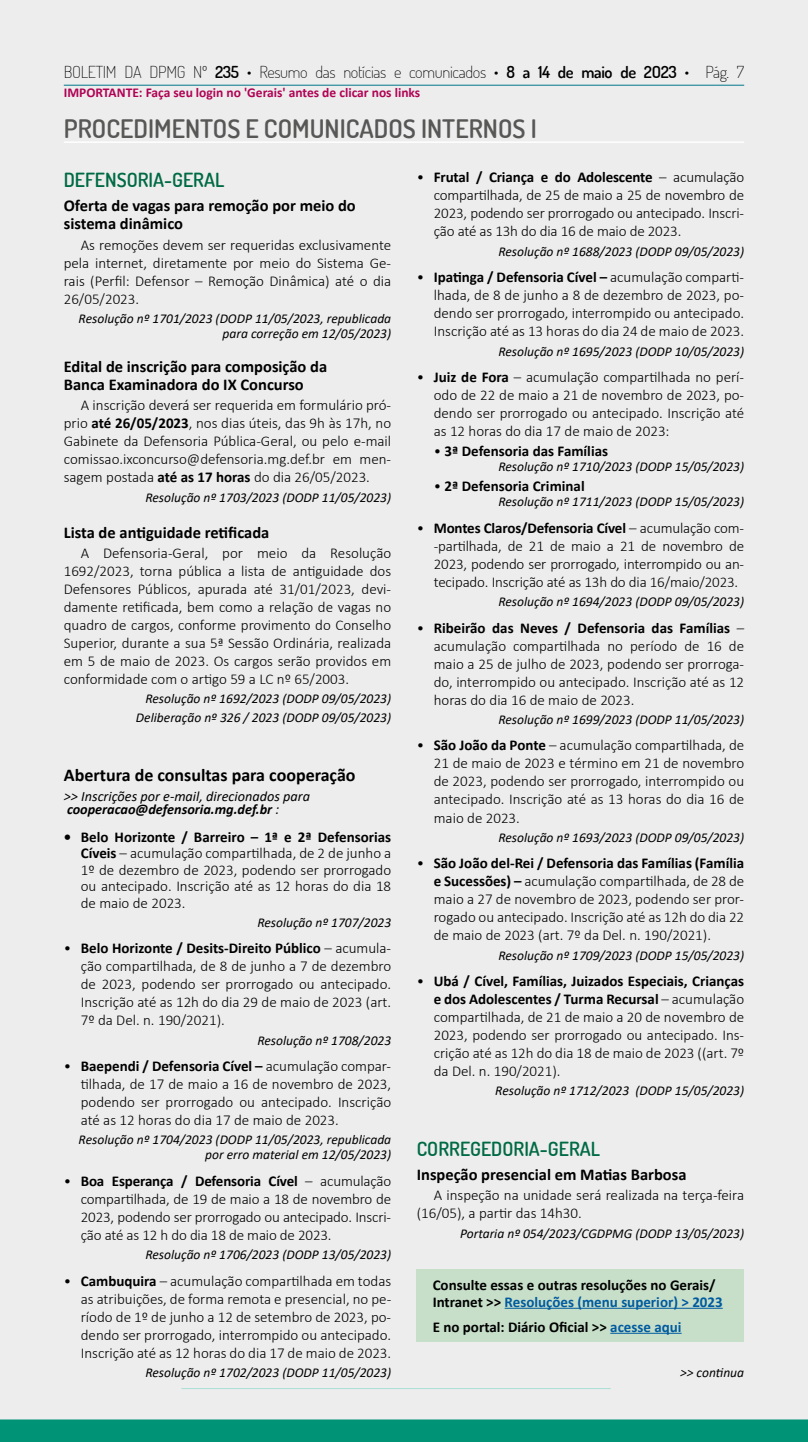
<style>
.page{position:relative;width:808px;height:1442px;background:#fff}
.page>*{position:absolute;margin:0;border:0;box-sizing:border-box;transform-origin:0 0}
.t1{font:600 25.5px "Dosis";color:#575756}
.t2{font:600 19.5px "Dosis";color:#006a44}
.t3{font:700 18px "Calibri";color:#000}
.t4{font:700 16.5px/18px "Calibri";color:#000}
.t5{font:200 16.5px "Dosis";letter-spacing:-.02em;color:#000}
.t6{font:600 16.5px "Dosis";letter-spacing:-.02em;color:#000}
.t7{font:300 15px/18px "Calibri";color:#000;text-align:justify}
.t8{font:700 15px/16.5px "Calibri";color:#000}
.t9{font:italic 14.25px/13.5px "Calibri";color:#000}
.t10{font:italic 13.5px/15px "Calibri";color:#000;text-align:right}
.t11{font:700 13.5px "Calibri";color:#b00254}
.s1{font-weight:600}
.s2{font-weight:700}
.s3{font-weight:300}
.s4{color:#005a9f}
</style>
<div class="page">
<div style="left:0;top:0;width:808px;height:1419px;background:#ededed"></div>
<div style="left:0;top:1419px;width:808px;height:22px;background:#009375"></div>
<hr style="left:64px;top:85px;width:680px;height:1px;background:#00768a">
<hr style="left:64px;top:141px;width:680px;height:2px;background:#fff">
<div style="left:417px;top:1268px;width:327px;height:73px;background:#c7dfc9"></div>
<hr style="left:505px;top:1307px;width:218px;height:1px;background:#005a9f">
<hr style="left:610px;top:1332px;width:72px;height:1px;background:#005a9f">
<hr style="left:181px;top:1388px;width:430px;height:1px;background:#aadfd6">
<p class="t5" style="left:64px;top:61px;width:190px">BOLETIM DA DPMG Nº <span class="s1">235</span> •</p>
<p class="t5" style="left:260px;top:61px;width:241px">Resumo das notícias e comunicados •</p>
<p class="t6" style="left:506px;top:61px;width:172px">8 a 14 de maio de 2O23</p>
<p class="t5" style="left:685px;top:61px;width:61px">• Pág. 7</p>
<h1 class="t1" style="left:64px;top:112px;width:474px">PROCEDIMENTOS E COMUNICADOS INTERNOS I</h1>
<p class="t11" style="left:64px;top:83px;width:358px">IMPORTANTE: Faça seu login no 'Gerais' antes de clicar nos links</p>
<h2 class="t2" style="left:64px;top:167px;width:162px">DEFENSORIA-GERAL</h2>
<p class="t4" style="left:64px;top:197px;width:293px">Oferta de vagas para remoção por meio do sistema dinâmico</p>
<p class="t7" style="left:64px;top:235px;width:329px;text-indent:17px">As remoções devem ser requeridas exclusivamente pela internet, diretamente por meio do Sistema Ge&shy;rais (Perfil: Defensor – Remoção Dinâmica) até o dia 26/05/2023.</p>
<p class="t10" style="left:79px;top:310px;width:314px">Resolução nº 1701/2023 (DODP 11/05/2023, republicada para correção em 12/05/2023)</p>
<p class="t4" style="left:64px;top:357px;width:265px">Edital de inscrição para composição da<br>Banca Examinadora do IX Concurso</p>
<p class="t7" style="left:64px;top:396px;width:329px;text-indent:17px">A inscrição deverá ser requerida em formulário pró&shy;prio <span class="s2">até 26/05/2023</span>, nos dias úteis, das 9h às 17h, no Gabinete da Defensoria Pública-Geral, ou pelo e-mail comissao.ixconcurso@defensoria.mg.def.br em men&shy;sagem postada <span class="s2">até as 17 horas</span> do dia 26/05/2023.</p>
<p class="t10" style="left:145px;top:489px;width:247px">Resolução nº 1703/2023 (DODP 11/05/2023)</p>
<p class="t4" style="left:64px;top:523px;width:207px">Lista de antiguidade retificada</p>
<p class="t7" style="left:64px;top:544px;width:329px;text-indent:17px">A Defensoria-Geral, por meio da Resolução 1692/2023, torna pública a lista de antiguidade dos Defensores Públicos, apurada até 31/01/2023, devi&shy;damente retificada, bem como a relação de vagas no quadro de cargos, conforme provimento do Conselho Superior, durante a sua 5ª Sessão Ordinária, realizada em 5 de maio de 2023. Os cargos serão providos em conformidade com o artigo 59 a LC nº 65/2003.</p>
<p class="t10" style="left:136px;top:688px;width:257px;line-height:19.2px">Resolução nº 1692/2023 (DODP 09/05/2023)<br>Deliberação nº 326 / 2023 (DODP 09/05/2023)</p>
<p class="t3" style="left:64px;top:762px;width:293px">Abertura de consultas para cooperação</p>
<p class="t9" style="left:64px;top:789px;width:248px">&gt;&gt; Inscrições por e-mail, direcionados para <span class="s2">cooperacao@defensoria.mg.def.br</span> :</p>
<p class="t7" style="left:81px;top:828px;width:312px;line-height:16.5px;text-indent:-17px"><span class="s2">• Belo Horizonte / Barreiro – 1ª e 2ª Defensorias Cíveis</span> – acumulação compartilhada, de 2 de junho a 1º de dezembro de 2023, podendo ser prorrogado ou antecipado. Inscrição até as 12 horas do dia 18 de maio de 2023.</p>
<p class="t10" style="left:257px;top:914px;width:135px">Resolução nº 1707/2023</p>
<p class="t7" style="left:81px;top:939px;width:312px;text-indent:-17px">• <span class="s2">Belo Horizonte / Desits-Direito Público</span> – acumula&shy;ção compartilhada, de 8 de junho a 7 de dezembro de 2023, podendo ser prorrogado ou antecipado.<br>Inscrição até as 12h do dia 29 de maio de 2023 (art.<br>7º da Del. n. 190/2021).</p>
<p class="t10" style="left:257px;top:1032px;width:135px">Resolução nº 1708/2023</p>
<p class="t7" style="left:81px;top:1057px;width:312px;text-indent:-17px">• <span class="s2">Baependi / Defensoria Cível –</span> acumulação compar&shy;tilhada, de 17 de maio a 16 de novembro de 2023, podendo ser prorrogado ou antecipado. Inscrição até as 12 horas do dia 17 de maio de 2023.</p>
<p class="t10" style="left:79px;top:1131px;width:314px">Resolução nº 1704/2023 (DODP 11/05/2023, republicada por erro material em 12/05/2023)</p>
<p class="t7" style="left:81px;top:1171px;width:312px;text-indent:-17px">• <span class="s2">Boa Esperança / Defensoria Cível</span> – acumulação compartilhada, de 19 de maio a 18 de novembro de 2023, podendo ser prorrogado ou antecipado. Inscri&shy;ção até as 12 h do dia 18 de maio de 2023.</p>
<p class="t10" style="left:145px;top:1246px;width:247px">Resolução nº 1706/2023 (DODP 13/05/2023)</p>
<p class="t7" style="left:81px;top:1271px;width:312px;text-indent:-17px">• <span class="s2">Cambuquira</span> – acumulação compartilhada em todas as atribuições, de forma remota e presencial, no pe&shy;ríodo de 1º de junho a 12 de setembro de 2023, po&shy;dendo ser prorrogado, interrompido ou antecipado.<br>Inscrição até as 12 horas do dia 17 de maio de 2023.</p>
<p class="t10" style="left:145px;top:1364px;width:247px">Resolução nº 1702/2023 (DODP 11/05/2023)</p>
<p class="t7" style="left:434px;top:168px;width:312px;text-indent:-17px">• <span class="s2">Frutal / Criança e do Adolescente</span> – acumulação compartilhada, de 25 de maio a 25 de novembro de 2023, podendo ser prorrogado ou antecipado. Inscri&shy;ção até as 13h do dia 16 de maio de 2023.</p>
<p class="t10" style="left:498px;top:243px;width:247px">Resolução nº 1688/2023 (DODP 09/05/2023)</p>
<p class="t7" style="left:434px;top:268px;width:312px;text-indent:-17px">• <span class="s2">Ipatinga / Defensoria Cível –</span> acumulação comparti&shy;lhada, de 8 de junho a 8 de dezembro de 2023, po&shy;dendo ser prorrogado, interrompido ou antecipado.<br>Inscrição até as 13 horas do dia 24 de maio de 2023.</p>
<p class="t10" style="left:498px;top:343px;width:247px">Resolução nº 1695/2023 (DODP 10/05/2023)</p>
<p class="t7" style="left:434px;top:368px;width:312px;text-indent:-17px">• <span class="s2">Juiz de Fora</span> – acumulação compartilhada no perí&shy;odo de 22 de maio a 21 de novembro de 2023, po&shy;dendo ser prorrogado ou antecipado. Inscrição até as 12 horas do dia 17 de maio de 2023:</p>
<p class="t8" style="left:434px;top:443px;width:176px"><span class="s3">•</span> 3ª Defensoria das Famílias</p>
<p class="t10" style="left:498px;top:458px;width:247px">Resolução nº 1710/2023 (DODP 15/05/2023)</p>
<p class="t8" style="left:434px;top:478px;width:152px"><span class="s3">•</span> 2ª Defensoria Criminal</p>
<p class="t10" style="left:498px;top:494px;width:247px">Resolução nº 1711/2023 (DODP 15/05/2023)</p>
<p class="t7" style="left:434px;top:519px;width:312px;text-indent:-17px">• <span class="s2">Montes Claros/Defensoria Cível</span> – acumulação com--partilhada, de 21 de maio a 21 de novembro de 2023, podendo ser prorrogado, interrompido ou an&shy;tecipado. Inscrição até as 13h do dia 16/maio/2023.</p>
<p class="t10" style="left:498px;top:593px;width:247px">Resolução nº 1694/2023 (DODP 09/05/2023)</p>
<p class="t7" style="left:434px;top:618px;width:312px;text-indent:-17px">• <span class="s2">Ribeirão das Neves / Defensoria das Famílias</span> – acumulação compartilhada no período de 16 de maio a 25 de julho de 2023, podendo ser prorroga&shy;do, interrompido ou antecipado. Inscrição até as 12 horas do dia 16 de maio de 2023.</p>
<p class="t10" style="left:498px;top:711px;width:247px">Resolução nº 1699/2023 (DODP 11/05/2023)</p>
<p class="t7" style="left:434px;top:736px;width:312px;text-indent:-17px">• <span class="s2">São João da Ponte</span> – acumulação compartilhada, de 21 de maio de 2023 e término em 21 de novembro de 2023, podendo ser prorrogado, interrompido ou antecipado. Inscrição até as 13 horas do dia 16 de maio de 2023.</p>
<p class="t10" style="left:498px;top:829px;width:247px">Resolução nº 1693/2023 (DODP 09/05/2023)</p>
<p class="t7" style="left:434px;top:854px;width:312px;text-indent:-17px">• <span class="s2">São João del-Rei / Defensoria das Famílias (Família e Sucessões) –</span> acumulação compartilhada, de 28 de maio a 27 de novembro de 2023, podendo ser pror&shy;rogado ou antecipado. Inscrição até as 12h do dia 22 de maio de 2023 (art. 7º da Del. n. 190/2021).</p>
<p class="t10" style="left:498px;top:947px;width:247px">Resolução nº 1709/2023 (DODP 15/05/2023)</p>
<p class="t7" style="left:434px;top:972px;width:312px;text-indent:-17px">• <span class="s2">Ubá / Cível, Famílias, Juizados Especiais, Crianças e dos Adolescentes / Turma Recursal</span> – acumulação compartilhada, de 21 de maio a 20 de novembro de 2023, podendo ser prorrogado ou antecipado. Ins&shy;crição até as 12h do dia 18 de maio de 2023 ((art. 7º da Del. n. 190/2021).</p>
<p class="t10" style="left:495px;top:1082px;width:250px">Resolução nº 1712/2023 (DODP 15/05/2023)</p>
<h2 class="t2" style="left:417px;top:1136px;width:185px">CORREGEDORIA-GERAL</h2>
<p class="t4" style="left:417px;top:1165px;width:271px">Inspeção presencial em Matias Barbosa</p>
<p class="t7" style="left:417px;top:1186px;width:329px;text-indent:17px">A inspeção na unidade será realizada na terça-feira (16/05), a partir das 14h30.</p>
<p class="t10" style="left:460px;top:1225px;width:286px">Portaria nº 054/2023/CGDPMG (DODP 13/05/2023)</p>
<p class="t8" style="left:433px;top:1276px;width:292px">Consulte essas e outras resoluções no Gerais/<br>Intranet &gt;&gt; <span class="s4">Resoluções (menu superior) &gt; 2023</span></p>
<p class="t8" style="left:433px;top:1318px;width:250px">E no portal: Diário Oficial &gt;&gt; <span class="s4">acesse aqui</span></p>
<p class="t10" style="left:680px;top:1364px;width:66px">&gt;&gt; continua</p>
</div>
